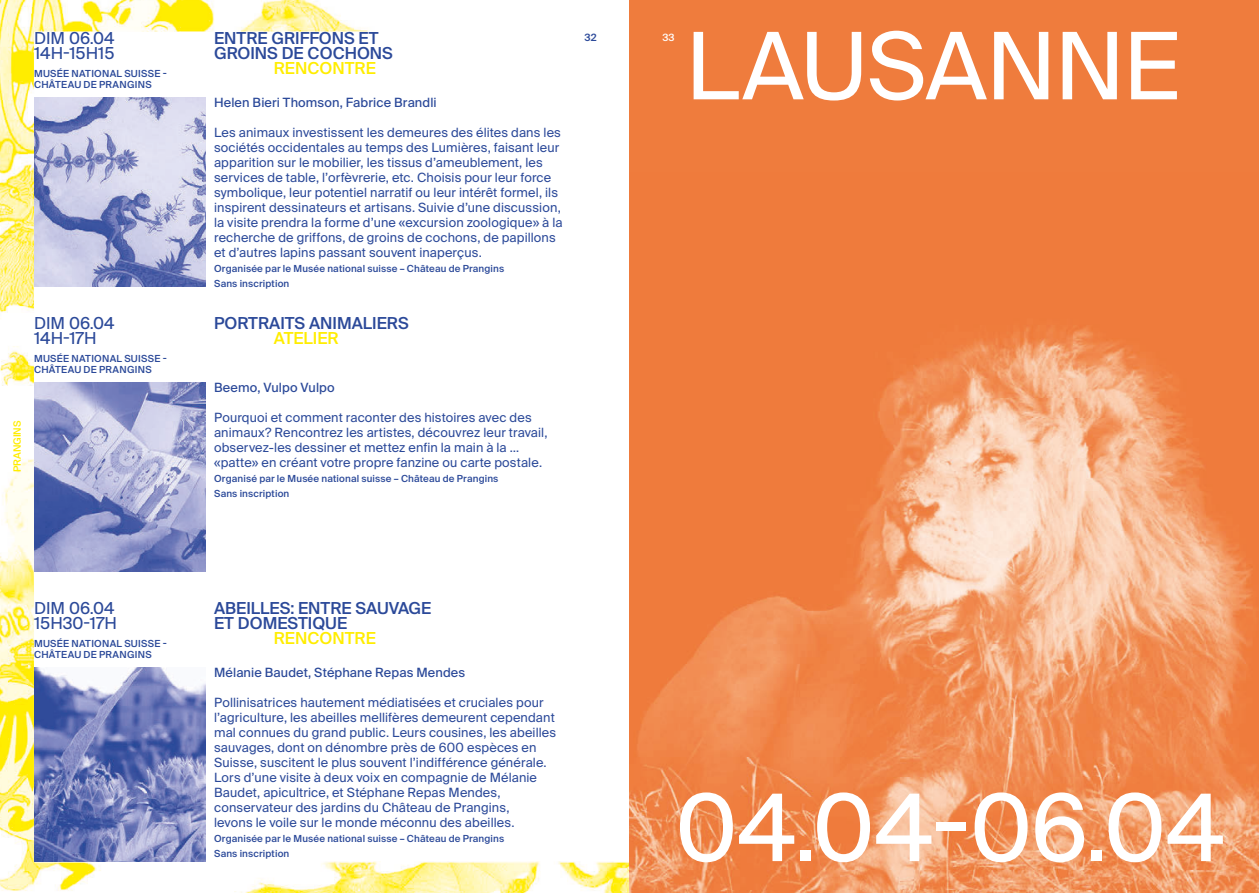
<style>
.page{position:relative;width:1259px;height:893px;background:#fff}
.page>*{position:absolute;margin:0;border:0;box-sizing:border-box;transform-origin:0 0}
.Grand-titre__ville_chapitre{font:93px "Suisse Intl";letter-spacing:-.01em;color:#fff}
.t1{font:500 16.5px/15px "Suisse Intl";color:#2b4999}
._02-date_heure_x3{font:16.5px "Suisse Intl";color:#2b4999}
.t2{font:500 16.5px "Suisse Intl";color:#ffed00}
.t3{font:12.75px/15px "Suisse Intl";letter-spacing:.01em;color:#2b4999}
.t4{font:12.75px "Suisse Intl";letter-spacing:.01em;color:#2b4999}
.t5{font:500 10.05px "Suisse Intl";color:#ffed00}
.t6{font:500 10.05px "Suisse Intl";color:#2b4999}
.t7{font:500 10.05px "Suisse Intl";color:#fff}
._03-lieu_et_sous-titres{font:500 9.75px/10.8px "Suisse Intl";letter-spacing:.02em;color:#2b4999}
</style>
<div class="page">
<img style="left:0;top:0;width:629px;height:893px">
<div style="left:629px;top:0;width:630px;height:893px;background:#ef7c3d"></div>
<img style="left:629px;top:327px;width:630px;height:566px">
<img style="left:34px;top:98px;width:172px;height:189px">
<img style="left:34px;top:383px;width:172px;height:189px">
<img style="left:34px;top:668px;width:172px;height:193px">
<p class="_02-date_heure_x3" style="left:34px;top:29px;width:82px">DIM 06.04</p>
<p class="_02-date_heure_x3" style="left:34px;top:44px;width:82px">14H-15H15</p>
<p class="_03-lieu_et_sous-titres" style="left:34px;top:68px;width:134px">MUSÉE NATIONAL SUISSE -<br>CHÂTEAU DE PRANGINS</p>
<p class="_02-date_heure_x3" style="left:34px;top:314px;width:82px">DIM 06.04</p>
<p class="_02-date_heure_x3" style="left:34px;top:329px;width:64px">14H-17H</p>
<p class="_03-lieu_et_sous-titres" style="left:34px;top:353px;width:134px">MUSÉE NATIONAL SUISSE -<br>CHÂTEAU DE PRANGINS</p>
<p class="t5" style="left:11px;top:472px;width:53px;rotate:-90deg">PRANGINS</p>
<p class="_02-date_heure_x3" style="left:34px;top:599px;width:82px">DIM 06.04</p>
<p class="_02-date_heure_x3" style="left:34px;top:614px;width:85px">15H30-17H</p>
<p class="_03-lieu_et_sous-titres" style="left:34px;top:638px;width:134px">MUSÉE NATIONAL SUISSE -<br>CHÂTEAU DE PRANGINS</p>
<p class="t1" style="left:214px;top:31px;width:180px">ENTRE GRIFFONS ET<br>GROINS DE COCHONS</p>
<p class="t2" style="left:274px;top:59px;width:104px">RENCONTRE</p>
<p class="t4" style="left:214px;top:95px;width:224px">Helen Bieri Thomson, Fabrice Brandli</p>
<p class="t3" style="left:214px;top:125px;width:350px">Les animaux investissent les demeures des élites dans les sociétés occidentales au temps des Lumières, faisant leur apparition sur le mobilier, les tissus d’ameublement, les services de table, l’orfèvrerie, etc. Choisis pour leur force symbolique, leur potentiel narratif ou leur intérêt formel, ils inspirent dessinateurs et artisans. Suivie d’une discussion, la visite prendra la forme d’une «excursion zoologique» à la recherche de griffons, de groins de cochons, de papillons et d’autres lapins passant souvent inaperçus.</p>
<p class="_03-lieu_et_sous-titres" style="left:214px;top:261px;width:292px;line-height:15px">Organisée par le Musée national suisse – Château de Prangins<br>Sans inscription</p>
<p class="t1" style="left:214px;top:316px;width:196px">PORTRAITS ANIMALIERS</p>
<p class="t2" style="left:274px;top:329px;width:67px">ATELIER</p>
<p class="t4" style="left:214px;top:380px;width:122px">Beemo, Vulpo Vulpo</p>
<p class="t3" style="left:214px;top:410px;width:335px">Pourquoi et comment raconter des histoires avec des animaux? Rencontrez les artistes, découvrez leur travail, observez-les dessiner et mettez enfin la main à la … «patte» en créant votre propre fanzine ou carte postale.</p>
<p class="_03-lieu_et_sous-titres" style="left:214px;top:471px;width:286px;line-height:15px">Organisé par le Musée national suisse – Château de Prangins<br>Sans inscription</p>
<p class="t6" style="left:584px;top:32px;width:13px">32</p>
<p class="t1" style="left:214px;top:601px;width:219px">ABEILLES: ENTRE SAUVAGE<br>ET DOMESTIQUE</p>
<p class="t2" style="left:274px;top:629px;width:104px">RENCONTRE</p>
<p class="t4" style="left:214px;top:665px;width:253px">Mélanie Baudet, Stéphane Repas Mendes</p>
<p class="t3" style="left:214px;top:695px;width:343px">Pollinisatrices hautement médiatisées et cruciales pour l’agriculture, les abeilles mellifères demeurent cependant mal connues du grand public. Leurs cousines, les abeilles sauvages, dont on dénombre près de 600 espèces en Suisse, suscitent le plus souvent l’indifférence générale.<br>Lors d’une visite à deux voix en compagnie de Mélanie Baudet, apicultrice, et Stéphane Repas Mendes, conservateur des jardins du Château de Prangins,<br>levons le voile sur le monde méconnu des abeilles.</p>
<p class="_03-lieu_et_sous-titres" style="left:214px;top:831px;width:292px;line-height:15px">Organisée par le Musée national suisse – Château de Prangins<br>Sans inscription</p>
<p class="t7" style="left:662px;top:32px;width:14px">33</p>
<p class="Grand-titre__ville_chapitre" style="left:685px;top:13px;width:496px">LAUSANNE</p>
<p class="Grand-titre__ville_chapitre" style="left:675px;top:775px;width:551px">04.04-06.04</p>
</div>
